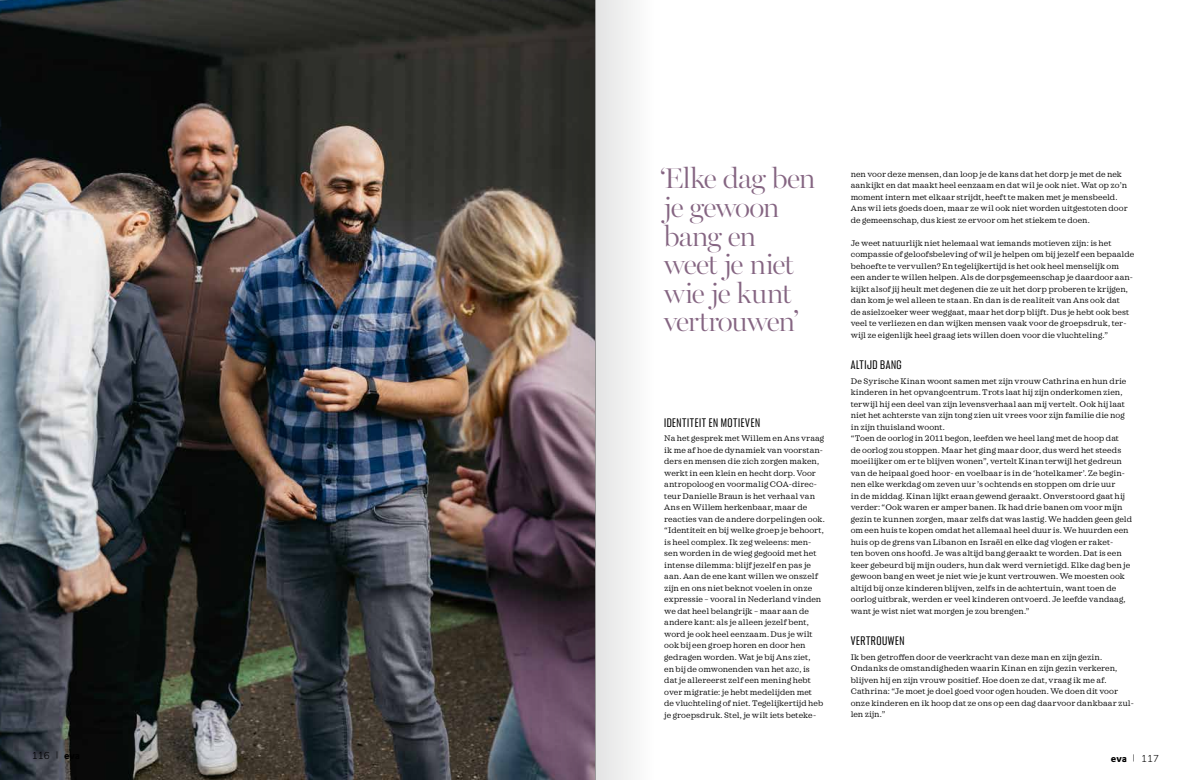
<style>
.page{position:relative;width:1191px;height:780px;background:#fff}
.page>*{position:absolute;margin:0;border:0;box-sizing:border-box;transform-origin:0 0}
.t1{font:300 28.6px/28.6px "Miller Banner";letter-spacing:-.035em;color:#856582;scale:1.04 1}
.t2{font:500 12px "Anguita Sans";letter-spacing:.05em;color:#000}
.t3{font:700 10px "DTL Prokyon TOT";color:#000}
.t4{font:300 10px "Nunito Sans";color:#000}
.t5{font:8.3px/11.5px "Sagona";letter-spacing:.005em;color:#000}
.s1{font-size:8px}
.s2{font-family:"DTL Prokyon TOT";font-weight:700}
.s3{font-family:"Nunito Sans";font-weight:300;font-size:8px}
.s4{font-family:"Nunito Sans";font-weight:300}
</style>
<div class="page">
<img style="left:0;top:0;width:535px;height:780px">
<svg style="left:535px;top:0;width:60px;height:780px;background:#5c4e53"></svg>
<div style="left:595px;top:0;width:60px;height:780px;background:linear-gradient(to right,#e2e3e3,#fefefe)"></div>
<hr style="left:595px;top:0;width:1px;height:780px;background:#989898">
<p class="t4" style="left:32px;top:748px;width:50px">116 <span class="s1">|</span> <span class="s2">eva</span></p>
<h1 class="t1" style="left:660px;top:164px;width:150px">‘Elke dag ben je gewoon bang en<br>weet je niet wie je kunt vertrouwen’</h1>
<h2 class="t2" style="left:664px;top:416px;width:97px">IDENTITEIT EN MOTIEVEN</h2>
<p class="t5" style="left:664px;top:433px;width:162px">Na het gesprek met Willem en Ans vraag ik me af hoe de dynamiek van voorstan&shy;ders en mensen die zich zorgen maken, werkt in een klein en hecht dorp. Voor antropoloog en voormalig COA-direc&shy;teur Danielle Braun is het verhaal van Ans en Willem herkenbaar, maar de reacties van de andere dorpelingen ook. “Identiteit en bij welke groep je behoort, is heel complex. Ik zeg weleens: men&shy;sen worden in de wieg gegooid met het intense dilemma: blijf jezelf en pas je aan. Aan de ene kant willen we onszelf zijn en ons niet beknot voelen in onze expressie – vooral in Nederland vinden we dat heel belangrijk – maar aan de andere kant: als je alleen jezelf bent, word je ook heel eenzaam. Dus je wilt ook bij een groep horen en door hen gedragen worden. Wat je bij Ans ziet,<br>en bij de omwonenden van het azc, is dat je allereerst zelf een mening hebt over migratie: je hebt medelijden met<br>de vluchteling of niet. Tegelijkertijd heb je groepsdruk. Stel, je wilt iets beteke-</p>
<p class="t5" style="left:850px;top:168px;width:278px">nen voor deze mensen, dan loop je de kans dat het dorp je met de nek aankijkt en dat maakt heel eenzaam en dat wil je ook niet. Wat op zo’n moment intern met elkaar strijdt, heeft te maken met je mensbeeld.<br>Ans wil iets goeds doen, maar ze wil ook niet worden uitgestoten door de gemeenschap, dus kiest ze ervoor om het stiekem te doen.</p>
<p class="t5" style="left:850px;top:237px;width:285px">Je weet natuurlijk niet helemaal wat iemands motieven zijn: is het compassie of geloofsbeleving of wil je helpen om bij jezelf een bepaalde behoefte te vervullen? En tegelijkertijd is het ook heel menselijk om een ander te willen helpen. Als de dorpsgemeenschap je daardoor aan&shy;kijkt alsof jij heult met degenen die ze uit het dorp proberen te krijgen, dan kom je wel alleen te staan. En dan is de realiteit van Ans ook dat<br>de asielzoeker weer weggaat, maar het dorp blijft. Dus je hebt ook best veel te verliezen en dan wijken mensen vaak voor de groepsdruk, ter&shy;wijl ze eigenlijk heel graag iets willen doen voor die vluchteling.”</p>
<h2 class="t2" style="left:850px;top:358px;width:52px">ALTIJD BANG</h2>
<p class="t5" style="left:850px;top:375px;width:283px">De Syrische Kinan woont samen met zijn vrouw Cathrina en hun drie kinderen in het opvangcentrum. Trots laat hij zijn onderkomen zien, terwijl hij een deel van zijn levensverhaal aan mij vertelt. Ook hij laat niet het achterste van zijn tong zien uit vrees voor zijn familie die nog in zijn thuisland woont.<br>“Toen de oorlog in 2011 begon, leefden we heel lang met de hoop dat<br>de oorlog zou stoppen. Maar het ging maar door, dus werd het steeds moeilijker om er te blijven wonen”, vertelt Kinan terwijl het gedreun van de heipaal goed hoor- en voelbaar is in de ‘hotelkamer’. Ze begin&shy;nen elke werkdag om zeven uur ’s ochtends en stoppen om drie uur<br>in de middag. Kinan lijkt eraan gewend geraakt. Onverstoord gaat hij verder: “Ook waren er amper banen. Ik had drie banen om voor mijn gezin te kunnen zorgen, maar zelfs dat was lastig. We hadden geen geld om een huis te kopen omdat het allemaal heel duur is. We huurden een huis op de grens van Libanon en Israël en elke dag vlogen er raket-<br>ten boven ons hoofd. Je was altijd bang geraakt te worden. Dat is een keer gebeurd bij mijn ouders, hun dak werd vernietigd. Elke dag ben je gewoon bang en weet je niet wie je kunt vertrouwen. We moesten ook altijd bij onze kinderen blijven, zelfs in de achtertuin, want toen de oorlog uitbrak, werden er veel kinderen ontvoerd. Je leefde vandaag, want je wist niet wat morgen je zou brengen.”</p>
<h2 class="t2" style="left:850px;top:634px;width:55px">VERTROUWEN</h2>
<p class="t5" style="left:850px;top:651px;width:284px">Ik ben getroffen door de veerkracht van deze man en zijn gezin.<br>Ondanks de omstandigheden waarin Kinan en zijn gezin verkeren, blijven hij en zijn vrouw positief. Hoe doen ze dat, vraag ik me af.<br>Cathrina: “Je moet je doel goed voor ogen houden. We doen dit voor onze kinderen en ik hoop dat ze ons op een dag daarvoor dankbaar zul&shy;len zijn.”</p>
<p class="t3" style="left:1110px;top:751px;width:50px">eva <span class="s3">|</span> <span class="s4">117</span></p>
</div>
